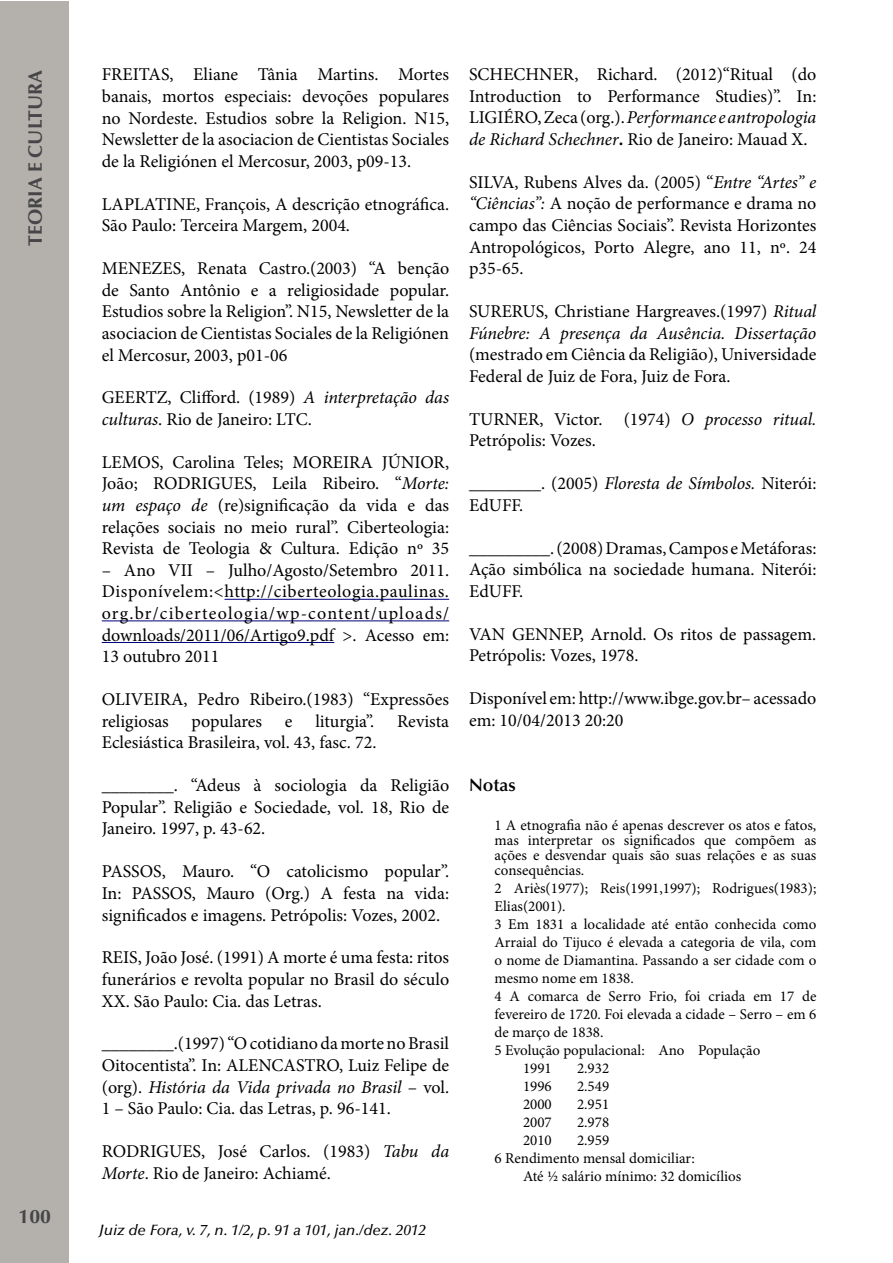
<style>
.page{position:relative;width:893px;height:1263px;background:#fff}
.page>*{position:absolute;margin:0;border:0;box-sizing:border-box;transform-origin:0 0}
.t1{font:700 19.5px "Optima LT Std";color:#464547}
.t2{font:18px/21.6px "Minion Pro";color:#000;text-align:justify}
.t3{font:italic 18px/21.6px "Minion Pro";letter-spacing:-.005em;color:#000}
.t4{font:600 18px "Optima LT Std";color:#000}
.t5{font:15px/15px "Minion Pro";color:#000;text-align:justify}
.t6{font:italic 500 15px "Optima LT Std";color:#000}
.s1{font-style:italic}
.s2{font-weight:700}
.s3{font-style:normal}
</style>
<div class="page">
<div style="left:1px;top:1px;width:68px;height:1262px;background:#b4b1ad"></div>
<hr style="left:225px;top:599px;width:224px;height:1px;background:#000080">
<hr style="left:102px;top:620px;width:347px;height:1px;background:#000080">
<hr style="left:102px;top:642px;width:232px;height:1px;background:#000080">
<p class="t1" style="left:24px;top:246px;width:177px;rotate:-90deg">TEORIA E CULTURA</p>
<p class="t1" style="left:19px;top:1205px;width:34px">100</p>
<p class="t2" style="left:102px;top:64px;width:349px">FREITAS, Eliane Tânia Martins. Mortes banais, mortos especiais: devoções populares no Nordeste. Estudios sobre la Religion. N15, Newsletter de la asociacion de Cientistas Sociales de la Religiónen el Mercosur, 2003, p09-13.</p>
<p class="t2" style="left:102px;top:193px;width:349px">LAPLATINE, François, A descrição etnográfica.<br>São Paulo: Terceira Margem, 2004.</p>
<p class="t2" style="left:102px;top:258px;width:349px">MENEZES, Renata Castro.(2003) “A benção de Santo Antônio e a religiosidade popular.<br>Estudios sobre la Religion”. N15, Newsletter de la asociacion de Cientistas Sociales de la Religiónen el Mercosur, 2003, p01-06</p>
<p class="t2" style="left:102px;top:387px;width:349px">GEERTZ, Clifford. (1989) <span class="s1">A interpretação das culturas</span>. Rio de Janeiro: LTC.</p>
<p class="t2" style="left:102px;top:451px;width:349px">LEMOS, Carolina Teles; MOREIRA JÚNIOR, João; RODRIGUES, Leila Ribeiro. “<span class="s1">Morte: um espaço de</span> (re)significação da vida e das relações sociais no meio rural”. Ciberteologia:<br>Revista de Teologia &amp; Cultura. Edição nº 35</p>
<p class="t2" style="left:102px;top:559px;width:349px">– Ano VII – Julho/Agosto/Setembro 2011.<br>Disponívelem:&lt;http://ciberteologia.paulinas. org.br/ciberteologia/wp-content/uploads/ downloads/2011/06/Artigo9.pdf &gt;. Acesso em:<br>13 outubro 2011</p>
<p class="t2" style="left:102px;top:689px;width:349px">OLIVEIRA, Pedro Ribeiro.(1983) “Expressões religiosas</p>
<p class="t2" style="left:192px;top:710px;width:72px">populares</p>
<p class="t2" style="left:285px;top:710px;width:9px">e</p>
<p class="t2" style="left:315px;top:710px;width:60px">liturgia”.</p>
<p class="t2" style="left:397px;top:710px;width:54px">Revista</p>
<p class="t2" style="left:102px;top:732px;width:276px">Eclesiástica Brasileira, vol. 43, fasc. 72.</p>
<p class="t2" style="left:102px;top:775px;width:349px">________. “Adeus à sociologia da Religião Popular”. Religião e Sociedade, vol. 18, Rio de Janeiro. 1997, p. 43-62.</p>
<p class="t2" style="left:102px;top:861px;width:349px">PASSOS, Mauro. “O catolicismo popular”.<br>In: PASSOS, Mauro (Org.) A festa na vida: significados e imagens. Petrópolis: Vozes, 2002.</p>
<p class="t2" style="left:102px;top:947px;width:349px">REIS, João José. (1991) A morte é uma festa: ritos funerários e revolta popular no Brasil do século XX. São Paulo: Cia. das Letras.</p>
<p class="t2" style="left:102px;top:1033px;width:349px">________.(1997) “O cotidiano da morte no Brasil Oitocentista”. In: ALENCASTRO, Luiz Felipe de (org). <span class="s1">História da Vida privada no Brasil</span> – vol.<br>1 – São Paulo: Cia. das Letras, p. 96-141.</p>
<p class="t2" style="left:102px;top:1140px;width:349px">RODRIGUES, José Carlos. (1983) <span class="s1">Tabu da<br>Morte</span>. Rio de Janeiro: Achiamé.</p>
<p class="t6" style="left:99px;top:1221px;width:329px">Juiz de Fora, v. 7, n. 1/2, p. 91 a 101, jan./dez. 2012</p>
<p class="t2" style="left:469px;top:64px;width:349px">SCHECHNER, Richard. (2012)“Ritual (do Introduction to Performance Studies)”. In:<br>LIGIÉRO, Zeca (org.). <span class="s1">Performance e antropologia de Richard Schechner</span><span class="s2">.</span> Rio de Janeiro: Mauad X.</p>
<p class="t2" style="left:469px;top:171px;width:349px">SILVA, Rubens Alves da. (2005) “<span class="s1">Entre “Artes” e “Ciências”:</span> A noção de performance e drama no campo das Ciências Sociais”. Revista Horizontes Antropológicos, Porto Alegre, ano 11, nº. 24 p35-65.</p>
<p class="t3" style="left:469px;top:300px;width:349px"><span class="s3">SURERUS, Christiane Hargreaves.(1997)</span> Ritual<br>Fúnebre: A presença da Ausência. Dissertação</p>
<p class="t2" style="left:469px;top:344px;width:349px">(mestrado em Ciência da Religião), Universidade<br>Federal de Juiz de Fora, Juiz de Fora.</p>
<p class="t2" style="left:469px;top:408px;width:349px">TURNER, Victor. (1974) <span class="s1">O processo ritual.<br></span>Petrópolis: Vozes.</p>
<p class="t2" style="left:469px;top:473px;width:349px">________. (2005) <span class="s1">Floresta de Símbolos.</span> Niterói:<br>EdUFF.</p>
<p class="t2" style="left:469px;top:537px;width:349px">_________. (2008) Dramas, Campos e Metáforas:<br>Ação simbólica na sociedade humana. Niterói:<br>EdUFF.</p>
<p class="t2" style="left:469px;top:623px;width:349px">VAN GENNEP, Arnold. Os ritos de passagem.<br>Petrópolis: Vozes, 1978.</p>
<p class="t2" style="left:469px;top:688px;width:349px">Disponível em: http://www.ibge.gov.br– acessado em: 10/04/2013 20:20</p>
<p class="t4" style="left:469px;top:774px;width:48px">Notas</p>
<p class="t5" style="left:495px;top:818px;width:323px">1 A etnografia não é apenas descrever os atos e fatos, mas interpretar os significados que compõem as ações e desvendar quais são suas relações e as suas consequências.</p>
<p class="t5" style="left:495px;top:881px;width:323px">2 Ariès(1977); Reis(1991,1997); Rodrigues(1983);</p>
<p class="t5" style="left:495px;top:899px;width:73px">Elias(2001).</p>
<p class="t5" style="left:495px;top:917px;width:323px">3 Em 1831 a localidade até então conhecida como</p>
<p class="t5" style="left:495px;top:935px;width:323px">Arraial do Tijuco é elevada a categoria de vila, com</p>
<p class="t5" style="left:495px;top:953px;width:323px">o nome de Diamantina. Passando a ser cidade com o</p>
<p class="t5" style="left:495px;top:971px;width:141px">mesmo nome em 1838.</p>
<p class="t5" style="left:495px;top:989px;width:323px">4 A comarca de Serro Frio, foi criada em 17 de</p>
<p class="t5" style="left:495px;top:1007px;width:323px">fevereiro de 1720. Foi elevada a cidade – Serro – em 6</p>
<p class="t5" style="left:495px;top:1025px;width:111px">de março de 1838.</p>
<p class="t5" style="left:495px;top:1043px;width:267px">5 Evolução populacional: Ano População</p>
<p class="t5" style="left:523px;top:1061px;width:30px">1991</p>
<p class="t5" style="left:577px;top:1061px;width:34px">2.932</p>
<p class="t5" style="left:523px;top:1079px;width:30px">1996</p>
<p class="t5" style="left:577px;top:1079px;width:34px">2.549</p>
<p class="t5" style="left:523px;top:1097px;width:30px">2000</p>
<p class="t5" style="left:577px;top:1097px;width:34px">2.951</p>
<p class="t5" style="left:523px;top:1115px;width:30px">2007</p>
<p class="t5" style="left:577px;top:1115px;width:34px">2.978</p>
<p class="t5" style="left:523px;top:1133px;width:30px">2010</p>
<p class="t5" style="left:577px;top:1133px;width:34px">2.959</p>
<p class="t5" style="left:495px;top:1151px;width:202px">6 Rendimento mensal domiciliar:</p>
<p class="t5" style="left:523px;top:1169px;width:220px">Até ½ salário mínimo: 32 domicílios</p>
</div>
